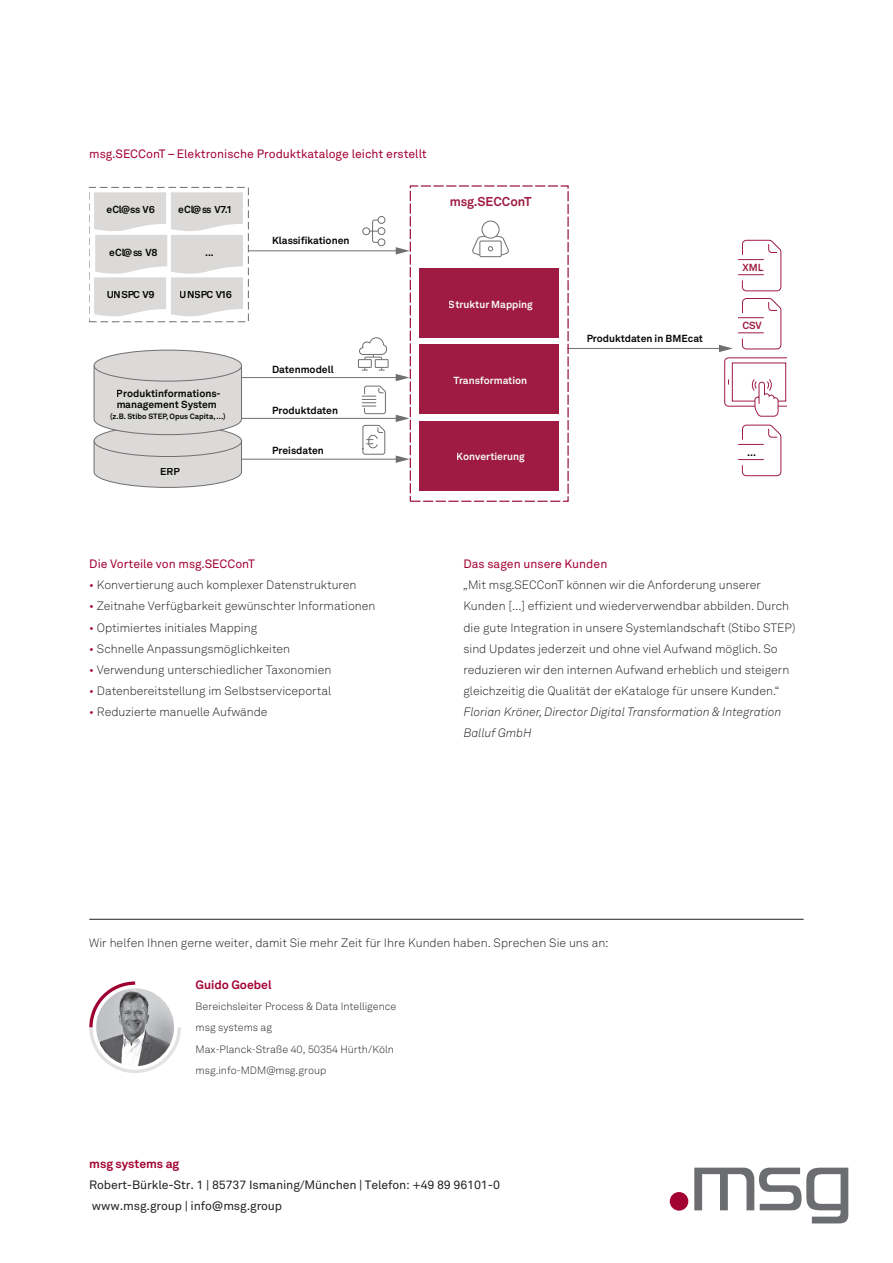
<style>
.page{position:relative;width:893px;height:1263px;background:#fff}
.page>*{position:absolute;margin:0;border:0;box-sizing:border-box;transform-origin:0 0}
.t1{font:700 12.75px "Akkurat LL";color:#9f1b43}
.t2{font:300 12px/21px "Akkurat LL";color:#231f20}
.t3{font:12px/21px "Akkurat Std";letter-spacing:-.01em;color:#231f20}
.t4{font:12px "Akkurat LL";color:#a40133}
.t5{font:italic 300 12px/21px "Akkurat LL";color:#231f20}
.t6{font:700 12px "Akkurat Std";letter-spacing:-.005em;color:#a40133}
.t7{font:700 12px "Akkurat LL";color:#a40133}
.t8{font:300 10.5px/21px "Akkurat LL";color:#231f20}
.t9{font:700 10.2px/10.9px "Akkurat LL";color:#040503}
.t10{font:700 10.2px "Akkurat LL";color:#f7f8f9}
.t11{font:700 10.2px "Akkurat LL";color:#9f1b43}
.t12{font:700 7.65px "Akkurat LL";color:#040503}
.s1{color:#a40133}
.s2{font-weight:400;color:#a40133}
.s3{font-style:italic}
</style>
<div class="page">
<div style="left:670px;top:1192px;width:18px;height:18px;background:#a40133;border-radius:50%"></div>
<svg style="left:694px;top:1167px;width:154px;height:56px"></svg>
<div style="left:420px;top:268px;width:139px;height:69px;background:#9f1b43"></div>
<div style="left:420px;top:345px;width:139px;height:69px;background:#9f1b43"></div>
<div style="left:420px;top:421px;width:139px;height:69px;background:#9f1b43"></div>
<hr style="left:567px;top:348px;width:154px;height:1px;background:#706e6f">
<svg style="left:93px;top:349px;width:149px;height:139px;background:#d8d7d6"></svg>
<div style="left:89px;top:187px;width:160px;height:135px;border:1px dashed #706e6f"></div>
<hr style="left:248px;top:250px;width:150px;height:1px;background:#706e6f">
<svg style="left:396px;top:247px;width:14px;height:7px"></svg>
<hr style="left:242px;top:377px;width:156px;height:1px;background:#706e6f">
<svg style="left:396px;top:374px;width:14px;height:7px"></svg>
<hr style="left:242px;top:418px;width:156px;height:1px;background:#706e6f">
<svg style="left:396px;top:415px;width:14px;height:7px"></svg>
<hr style="left:242px;top:459px;width:156px;height:1px;background:#706e6f">
<svg style="left:396px;top:455px;width:14px;height:8px"></svg>
<svg style="left:362px;top:385px;width:24px;height:29px"></svg>
<svg style="left:362px;top:425px;width:23px;height:30px"></svg>
<div style="left:378px;top:216px;width:7px;height:8px;border:1px solid #706e6f;border-radius:50%"></div>
<div style="left:378px;top:227px;width:7px;height:8px;border:1px solid #706e6f;border-radius:50%"></div>
<div style="left:378px;top:239px;width:7px;height:7px;border:1px solid #706e6f;border-radius:50%"></div>
<svg style="left:370px;top:220px;width:9px;height:23px"></svg>
<div style="left:363px;top:228px;width:7px;height:7px;border:1px solid #706e6f;border-radius:50%"></div>
<div style="left:410px;top:185px;width:159px;height:317px;border:1px dashed #9f1b43"></div>
<div style="left:358px;top:359px;width:14px;height:9px;border:1px solid #706e6f"></div>
<svg style="left:362px;top:367px;width:5px;height:4px"></svg>
<div style="left:375px;top:359px;width:13px;height:9px;border:1px solid #706e6f"></div>
<svg style="left:379px;top:367px;width:5px;height:4px"></svg>
<svg style="left:359px;top:337px;width:28px;height:23px"></svg>
<svg style="left:94px;top:192px;width:149px;height:129px"></svg>
<div style="left:482px;top:221px;width:17px;height:17px;border:1px solid #706e6f;border-radius:50%"></div>
<div style="left:480px;top:241px;width:22px;height:16px;border:1px solid #706e6f"></div>
<svg style="left:472px;top:235px;width:37px;height:21px"></svg>
<svg style="left:738px;top:240px;width:43px;height:51px"></svg>
<svg style="left:719px;top:298px;width:62px;height:54px"></svg>
<svg style="left:724px;top:358px;width:63px;height:59px"></svg>
<svg style="left:738px;top:424px;width:43px;height:52px"></svg>
<hr style="left:89px;top:919px;width:715px;height:1px;background:#231f20">
<svg style="left:89px;top:981px;width:92px;height:92px"></svg>
<p class="t4" style="left:89px;top:145px;width:339px">msg.SECConT – Elektronische Produktkataloge leicht erstellt</p>
<p class="t9" style="left:106px;top:204px;width:50px">eCl@ss V6</p>
<p class="t9" style="left:178px;top:204px;width:55px">eCl@ss V7.1</p>
<p class="t9" style="left:109px;top:246px;width:50px">eCl@ss V8</p>
<p class="t9" style="left:205px;top:246px;width:10px">...</p>
<p class="t9" style="left:106px;top:289px;width:50px">UNSPC V9</p>
<p class="t9" style="left:180px;top:289px;width:54px">UNSPC V16</p>
<p class="t9" style="left:116px;top:387px;width:106px">Produktinformations&shy;management System</p>
<p class="t12" style="left:110px;top:410px;width:117px">(z.B. Stibo STEP, Opus Capita, ...)</p>
<p class="t9" style="left:160px;top:466px;width:21px">ERP</p>
<p class="t9" style="left:272px;top:234px;width:79px">Klassifikationen</p>
<p class="t9" style="left:272px;top:363px;width:63px">Datenmodell</p>
<p class="t9" style="left:272px;top:405px;width:67px">Produktdaten</p>
<p class="t9" style="left:272px;top:444px;width:53px">Preisdaten</p>
<p class="t1" style="left:450px;top:191px;width:84px">msg.SECConT</p>
<p class="t10" style="left:449px;top:296px;width:85px">Struktur Mapping</p>
<p class="t10" style="left:454px;top:372px;width:75px">Transformation</p>
<p class="t10" style="left:457px;top:449px;width:69px">Konvertierung</p>
<p class="t9" style="left:586px;top:332px;width:118px">Produktdaten in BMEcat</p>
<p class="t11" style="left:742px;top:259px;width:22px">XML</p>
<p class="t11" style="left:742px;top:317px;width:21px">CSV</p>
<p class="t9" style="left:747px;top:446px;width:10px">...</p>
<p class="t4" style="left:89px;top:555px;width:167px">Die Vorteile von msg.SECConT</p>
<p class="t2" style="left:89px;top:574px;width:269px"><span class="s1">•</span> Konvertierung auch komplexer Datenstrukturen</p>
<p class="t2" style="left:89px;top:595px;width:288px"><span class="s1">•</span> Zeitnahe Verfügbarkeit gewünschter Informationen</p>
<p class="t2" style="left:89px;top:616px;width:169px"><span class="s1">•</span> Optimiertes initiales Mapping</p>
<p class="t2" style="left:89px;top:637px;width:202px"><span class="s1">•</span> Schnelle Anpassungsmöglichkeiten</p>
<p class="t2" style="left:89px;top:659px;width:244px"><span class="s1">•</span> Verwendung unterschiedlicher Taxonomien</p>
<p class="t2" style="left:89px;top:680px;width:243px"><span class="s1">•</span> Datenbereitstellung im Selbstserviceportal</p>
<p class="t2" style="left:89px;top:701px;width:180px"><span class="s1">•</span> Reduzierte manuelle Aufwände</p>
<p class="t2" style="left:463px;top:553px;width:333px"><span class="s2">Das sagen unsere Kunden<br></span><span class="s3">„</span>Mit msg.SECConT können wir die Anforderung unserer Kunden [...] effizient und wiederverwendbar abbilden. Durch die gute Integration in unsere Systemlandschaft (Stibo STEP) sind Updates jederzeit und ohne viel Aufwand möglich. So reduzieren wir den internen Aufwand erheblich und steigern gleichzeitig die Qualität der eKataloge für unsere Kunden.“</p>
<p class="t5" style="left:463px;top:701px;width:319px">Florian Kröner, Director Digital Transformation &amp; Integration<br>Balluf GmbH</p>
<p class="t2" style="left:89px;top:932px;width:520px">Wir helfen Ihnen gerne weiter, damit Sie mehr Zeit für Ihre Kunden haben. Sprechen Sie uns an:</p>
<p class="t7" style="left:196px;top:976px;width:78px">Guido Goebel</p>
<p class="t8" style="left:196px;top:996px;width:202px">Bereichsleiter Process &amp; Data Intelligence msg systems ag<br>Max-Planck-Straße 40, 50354 Hürth/Köln msg.info-MDM@msg.group</p>
<p class="t6" style="left:89px;top:1157px;width:92px">msg systems ag</p>
<p class="t3" style="left:89px;top:1175px;width:412px">Robert-Bürkle-Str. 1 | 85737 Ismaning/München | Telefon: +49 89 96101-0 www.msg.group | info@msg.group</p>
</div>
